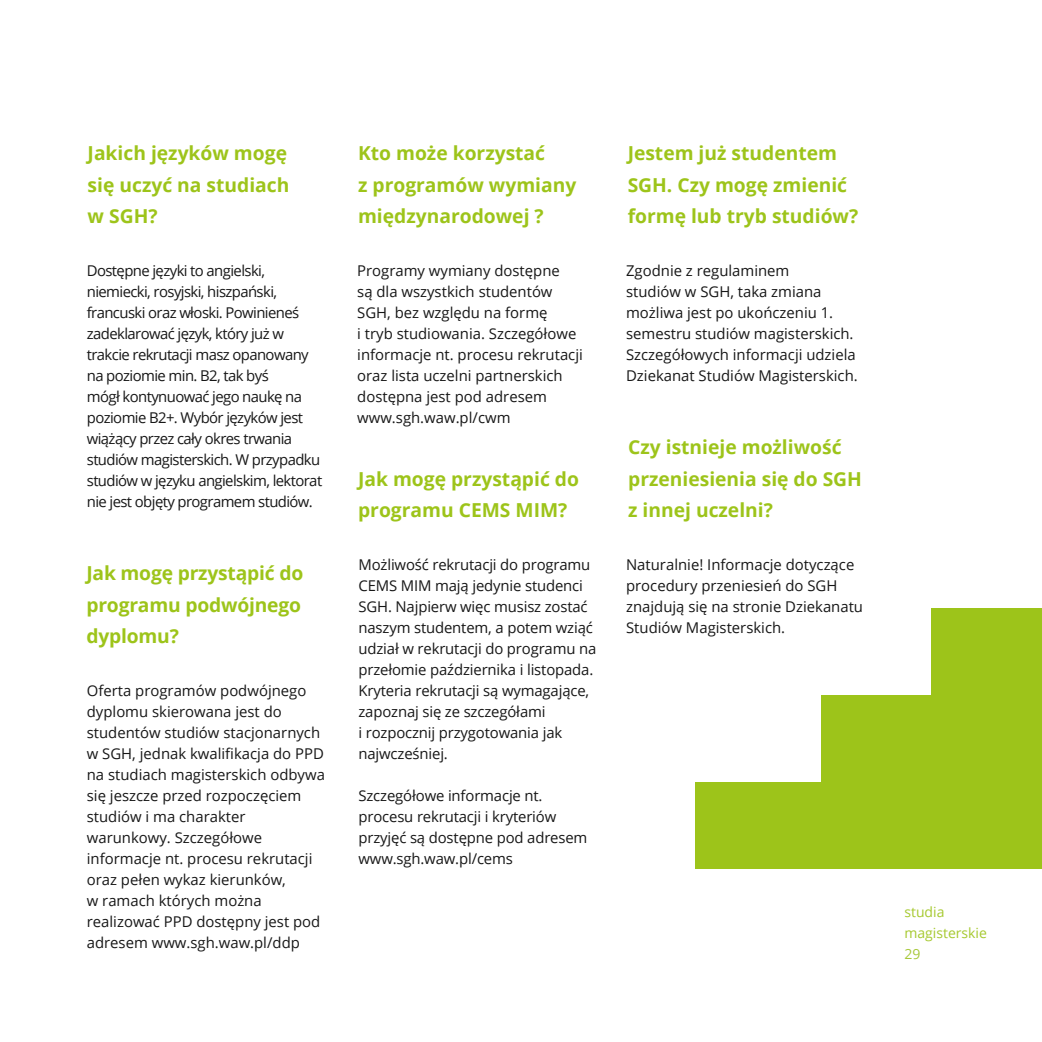
<style>
.page{position:relative;width:1042px;height:1042px;background:#fff}
.page>*{position:absolute;margin:0;border:0;box-sizing:border-box;transform-origin:0 0}
.t1{font:700 19.25px/31.5px "Open Sans";color:#9dc41a}
.t2{font:14.88px/21px "Open Sans";color:#171717}
.t3{font:14.88px/21px "Open Sans";letter-spacing:-.04em;color:#171717}
.t4{font:14px/21px "Open Sans";color:#a6c92f}
.t5{font:14px "Open Sans";color:#a7c839}
</style>
<div class="page">
<div style="left:695px;top:782px;width:347px;height:86px;background:#9dc41a"></div>
<div style="left:821px;top:695px;width:221px;height:87px;background:#9dc41a"></div>
<div style="left:931px;top:608px;width:111px;height:87px;background:#9dc41a"></div>
<p class="t1" style="left:88px;top:137px;width:203px">Jakich języków mogę się uczyć na studiach w SGH?</p>
<p class="t3" style="left:87px;top:260px;width:237px">Dostępne języki to angielski, niemiecki, rosyjski, hiszpański, francuski oraz włoski. Powinieneś zadeklarować język, który już w trakcie rekrutacji masz opanowany na poziomie min. B2, tak byś<br>mógł kontynuować jego naukę na poziomie B2+. Wybór języków jest wiążący przez cały okres trwania studiów magisterskich. W przypadku studiów w języku angielskim, lektorat nie jest objęty programem studiów.</p>
<p class="t1" style="left:86px;top:557px;width:218px">Jak mogę przystąpić do programu podwójnego dyplomu?</p>
<p class="t2" style="left:87px;top:680px;width:240px">Oferta programów podwójnego dyplomu skierowana jest do studentów studiów stacjonarnych w SGH, jednak kwalifikacja do PPD na studiach magisterskich odbywa się jeszcze przed rozpoczęciem studiów i ma charakter warunkowy. Szczegółowe informacje nt. procesu rekrutacji oraz pełen wykaz kierunków,<br>w ramach których można realizować PPD dostępny jest pod adresem www.sgh.waw.pl/ddp</p>
<p class="t1" style="left:358px;top:137px;width:220px">Kto może korzystać<br>z programów wymiany międzynarodowej ?</p>
<p class="t1" style="left:628px;top:137px;width:232px">Jestem już studentem<br>SGH. Czy mogę zmienić formę lub tryb studiów?</p>
<p class="t2" style="left:357px;top:260px;width:227px">Programy wymiany dostępne<br>są dla wszystkich studentów<br>SGH, bez względu na formę<br>i tryb studiowania. Szczegółowe informacje nt. procesu rekrutacji oraz lista uczelni partnerskich dostępna jest pod adresem www.sgh.waw.pl/cwm</p>
<p class="t2" style="left:626px;top:260px;width:233px">Zgodnie z regulaminem<br>studiów w SGH, taka zmiana możliwa jest po ukończeniu 1. semestru studiów magisterskich.<br>Szczegółowych informacji udziela<br>Dziekanat Studiów Magisterskich.</p>
<p class="t1" style="left:628px;top:431px;width:235px">Czy istnieje możliwość przeniesienia się do SGH z innej uczelni?</p>
<p class="t2" style="left:626px;top:554px;width:238px">Naturalnie! Informacje dotyczące procedury przeniesień do SGH znajdują się na stronie Dziekanatu<br>Studiów Magisterskich.</p>
<p class="t1" style="left:358px;top:463px;width:222px">Jak mogę przystąpić do programu CEMS MIM?</p>
<p class="t2" style="left:358px;top:554px;width:239px">Możliwość rekrutacji do programu<br>CEMS MIM mają jedynie studenci<br>SGH. Najpierw więc musisz zostać naszym studentem, a potem wziąć udział w rekrutacji do programu na przełomie października i listopada.<br>Kryteria rekrutacji są wymagające, zapoznaj się ze szczegółami<br>i rozpocznij przygotowania jak najwcześniej.</p>
<p class="t2" style="left:358px;top:785px;width:230px">Szczegółowe informacje nt. procesu rekrutacji i kryteriów przyjęć są dostępne pod adresem www.sgh.waw.pl/cems</p>
<p class="t4" style="left:904px;top:900px;width:84px">studia magisterskie</p>
<p class="t5" style="left:904px;top:944px;width:18px">29</p>
</div>
